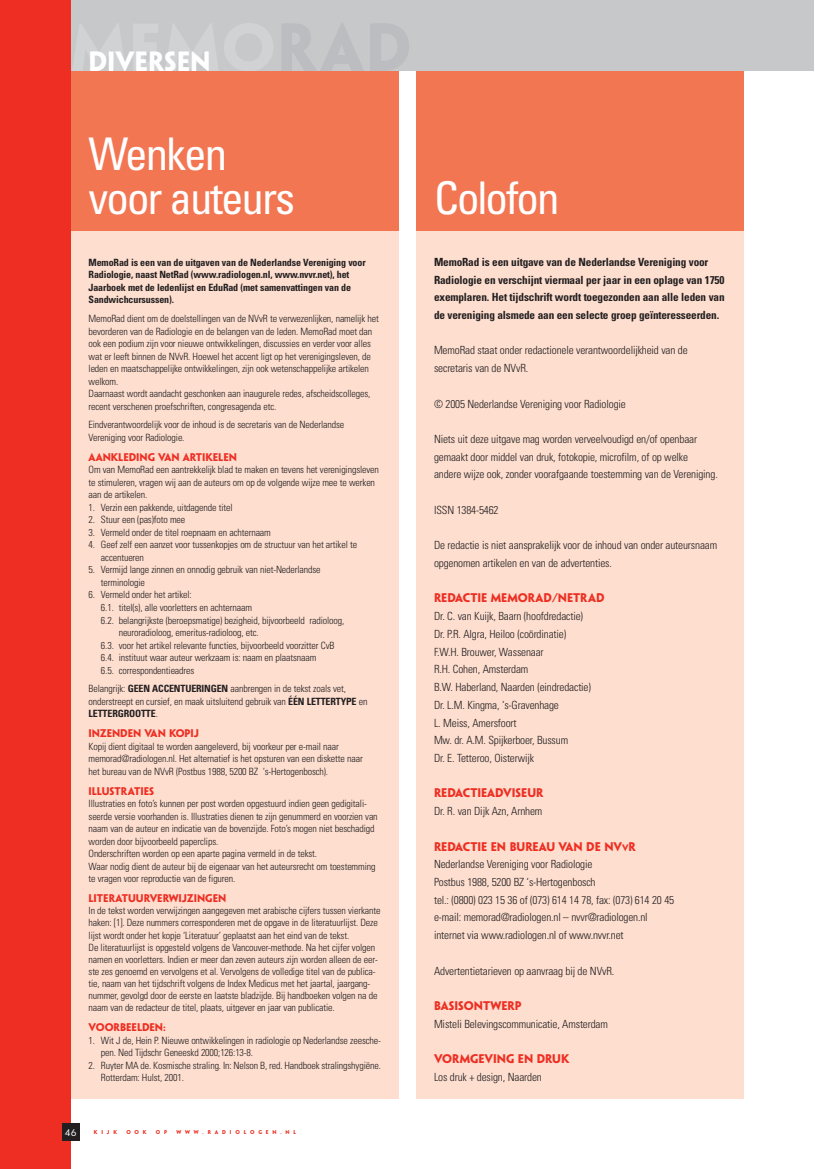
<style>
.page{position:relative;width:815px;height:1169px;background:#fff}
.page>*{position:absolute;margin:0;border:0;box-sizing:border-box;transform-origin:0 0}
.t1{font:condensed 45px/43.8px "Univers";letter-spacing:-.045em;color:#fff}
.t2{font:25px "Penumbra MM 725 0";color:#fff}
.t3{font:300 condensed 11.25px/17.8px "Univers";letter-spacing:-.015em;color:#231f20}
.t4{font:700 condensed 11.25px/17.8px "Univers";letter-spacing:-.015em;color:#231f20}
.t5{font:11.25px "Penumbra MM 725 0";color:#ee2e22}
.t6{font:300 condensed 10px/12.5px "Univers";letter-spacing:-.015em;color:#231f20}
.t7{font:700 condensed 10px/12.5px "Univers";letter-spacing:-.015em;color:#231f20}
.t8{font:10px "Penumbra MM 725 0";color:#ee2e22}
.t9{font:8.75px "Penumbra MM 365 0";color:#fff}
.t10{font:5px "Penumbra MM 725 0";letter-spacing:.77em;color:#ee2e22}
.s1{font-weight:700}
.s2{font-size:8.5px}
</style>
<div class="page">
<div style="left:0;top:0;width:814px;height:71px;background:#c7c8ca"></div>
<div style="left:0;top:0;width:71px;height:1169px;background:#ee2e22"></div>
<div style="left:62px;top:1123px;width:18px;height:18px;background:#231f20"></div>
<div style="left:416px;top:230px;width:328px;height:868px;background:#fddecf"></div>
<div style="left:416px;top:71px;width:328px;height:159px;background:#f37653"></div>
<div style="left:71px;top:230px;width:328px;height:868px;background:#fddecf"></div>
<div style="left:71px;top:71px;width:328px;height:159px;background:#f37653"></div>
<h2 class="t2" style="left:89px;top:48px;width:124px">DIVERSEN</h2>
<h1 class="t1" style="left:89px;top:136px;width:208px">Wenken voor auteurs</h1>
<p class="t7" style="left:89px;top:257px;width:279px">MemoRad is een van de uitgaven van de Nederlandse Vereniging voor Radiologie, naast NetRad (www.radiologen.nl, www.nvvr.net), het Jaarboek met de ledenlijst en EduRad (met samenvattingen van de Sandwichcursussen).</p>
<p class="t6" style="left:89px;top:313px;width:292px">MemoRad dient om de doelstellingen van de NVvR te verwezenlijken, namelijk het bevorderen van de Radiologie en de belangen van de leden. MemoRad moet dan ook een podium zijn voor nieuwe ontwikkelingen, discussies en verder voor alles wat er leeft binnen de NVvR. Hoewel het accent ligt op het verenigingsleven, de leden en maatschappelijke ontwikkelingen, zijn ook wetenschappelijke artikelen welkom.<br>Daarnaast wordt aandacht geschonken aan inaugurele redes, afscheidscolleges, recent verschenen proefschriften, congresagenda etc.</p>
<p class="t6" style="left:89px;top:420px;width:257px">Eindverantwoordelijk voor de inhoud is de secretaris van de Nederlandse<br>Vereniging voor Radiologie.</p>
<p class="t8" style="left:89px;top:452px;width:150px">AANKLEDING VAN ARTIKELEN</p>
<p class="t6" style="left:89px;top:465px;width:292px">Om van MemoRad een aantrekkelijk blad te maken en tevens het verenigingsleven te stimuleren, vragen wij aan de auteurs om op de volgende wijze mee te werken aan de artikelen.</p>
<p class="t6" style="left:89px;top:502px;width:146px">1. Verzin een pakkende, uitdagende titel</p>
<p class="t6" style="left:89px;top:515px;width:98px">2. Stuur een (pas)foto mee</p>
<p class="t6" style="left:89px;top:527px;width:184px">3. Vermeld onder de titel roepnaam en achternaam</p>
<p class="t6" style="left:101px;top:540px;width:258px;text-indent:-12px">4. Geef zelf een aanzet voor tussenkopjes om de structuur van het artikel te accentueren</p>
<p class="t6" style="left:101px;top:565px;width:221px;text-indent:-12px">5. Vermijd lange zinnen en onnodig gebruik van niet-Nederlandse terminologie</p>
<p class="t6" style="left:89px;top:590px;width:105px">6. Vermeld onder het artikel:</p>
<p class="t6" style="left:101px;top:602px;width:153px">6.1. titel(s), alle voorletters en achternaam</p>
<p class="t6" style="left:101px;top:615px;width:245px">6.2. belangrijkste (beroepsmatige) bezigheid, bijvoorbeeld radioloog,</p>
<p class="t6" style="left:119px;top:627px;width:142px">neuroradioloog, emeritus-radioloog, etc.</p>
<p class="t6" style="left:101px;top:640px;width:235px">6.3. voor het artikel relevante functies, bijvoorbeeld voorzitter CvB</p>
<p class="t6" style="left:101px;top:652px;width:217px">6.4. instituut waar auteur werkzaam is: naam en plaatsnaam</p>
<p class="t6" style="left:101px;top:665px;width:95px">6.5. correspondentieadres</p>
<p class="t6" style="left:89px;top:683px;width:280px">Belangrijk: <span class="s1">GEEN ACCENTUERINGEN</span> aanbrengen in de tekst zoals vet, onderstreept en cursief, en maak uitsluitend gebruik van <span class="s1">ÉÉN LETTERTYPE</span> en<br><span class="s1">LETTERGROOTTE</span>.</p>
<p class="t8" style="left:89px;top:728px;width:112px">INZENDEN VAN KOPIJ</p>
<p class="t6" style="left:89px;top:741px;width:276px">Kopij dient digitaal te worden aangeleverd, bij voorkeur per e-mail naar memorad@radiologen.nl. Het alternatief is het opsturen van een diskette naar het bureau van de NVvR (Postbus 1988, 5200 BZ ‘s-Hertogenbosch).</p>
<p class="t8" style="left:89px;top:785px;width:67px">ILLUSTRATIES</p>
<p class="t6" style="left:89px;top:798px;width:291px">Illustraties en foto’s kunnen per post worden opgestuurd indien geen gedigitali&shy;seerde versie voorhanden is. Illustraties dienen te zijn genummerd en voorzien van naam van de auteur en indicatie van de bovenzijde. Foto’s mogen niet beschadigd worden door bijvoorbeeld paperclips.<br>Onderschriften worden op een aparte pagina vermeld in de tekst.<br>Waar nodig dient de auteur bij de eigenaar van het auteursrecht om toestemming te vragen voor reproductie van de figuren.</p>
<p class="t8" style="left:89px;top:893px;width:139px">LITERATUURVERWIJZINGEN</p>
<p class="t6" style="left:89px;top:906px;width:293px;line-height:12.1px">In de tekst worden verwijzingen aangegeven met arabische cijfers tussen vierkante haken: [1]. Deze nummers corresponderen met de opgave in de literatuurlijst. Deze lijst wordt onder het kopje ‘Literatuur’ geplaatst aan het eind van de tekst.<br>De literatuurlijst is opgesteld volgens de Vancouver-methode. Na het cijfer volgen namen en voorletters. Indien er meer dan zeven auteurs zijn worden alleen de eer&shy;ste zes genoemd en vervolgens et al. Vervolgens de volledige titel van de publica&shy;tie, naam van het tijdschrift volgens de Index Medicus met het jaartal, jaargang&shy;nummer, gevolgd door de eerste en laatste bladzijde. Bij handboeken volgen na de naam van de redacteur de titel, plaats, uitgever en jaar van publicatie.</p>
<p class="t8" style="left:89px;top:1022px;width:79px">VOORBEELDEN:</p>
<p class="t6" style="left:101px;top:1035px;width:281px;text-indent:-12px">1. Wit J de, Hein P. Nieuwe ontwikkelingen in radiologie op Nederlandse zeesche&shy;pen. Ned Tijdschr Geneeskd 2000;126:13-8.</p>
<p class="t6" style="left:101px;top:1060px;width:281px;text-indent:-12px">2. Ruyter MA de. Kosmische straling. In: Nelson B, red. Handboek stralingshygiëne.<br>Rotterdam: Hulst, 2001.</p>
<p class="t9" style="left:65px;top:1127px;width:13px">46</p>
<p class="t10" style="left:94px;top:1129px;width:25px">KIJK</p>
<p class="t10" style="left:126px;top:1129px;width:22px">OOK</p>
<p class="t10" style="left:156px;top:1129px;width:13px">O P</p>
<p class="t10" style="left:177px;top:1129px;width:121px">WWW.RADIOLOGEN.NL</p>
<h1 class="t1" style="left:434px;top:180px;width:127px">Colofon</h1>
<p class="t4" style="left:434px;top:254px;width:292px">MemoRad is een uitgave van de Nederlandse Vereniging voor Radiologie en verschijnt viermaal per jaar in een oplage van 1750 exemplaren. Het tijdschrift wordt toegezonden aan alle leden van de vereniging alsmede aan een selecte groep geïnteresseerden.</p>
<p class="t3" style="left:434px;top:343px;width:255px">MemoRad staat onder redactionele verantwoordelijkheid van de secretaris van de NVvR.</p>
<p class="t3" style="left:434px;top:396px;width:193px">© 2005 Nederlandse Vereniging voor Radiologie</p>
<p class="t3" style="left:434px;top:431px;width:285px">Niets uit deze uitgave mag worden verveelvoudigd en/of openbaar gemaakt door middel van druk, fotokopie, microfilm, of op welke andere wijze ook, zonder voorafgaande toestemming van de Vereniging.</p>
<p class="t3" style="left:434px;top:502px;width:66px">ISSN 1384-5462</p>
<p class="t3" style="left:434px;top:537px;width:285px">De redactie is niet aansprakelijk voor de inhoud van onder auteursnaam opgenomen artikelen en van de advertenties.</p>
<p class="t5" style="left:434px;top:592px;width:172px">REDACTIE MEMORAD/NETRAD</p>
<p class="t3" style="left:434px;top:608px;width:158px">Dr. C. van Kuijk, Baarn (hoofdredactie)<br>Dr. P.R. Algra, Heiloo (coördinatie)<br>F.W.H. Brouwer, Wassenaar<br>R.H. Cohen, Amsterdam<br>B.W. Haberland, Naarden (eindredactie)<br>Dr. L.M. Kingma, ‘s-Gravenhage<br>L. Meiss, Amersfoort<br>Mw. dr. A.M. Spijkerboer, Bussum<br>Dr. E. Tetteroo, Oisterwijk</p>
<p class="t5" style="left:434px;top:787px;width:111px">REDACTIEADVISEUR</p>
<p class="t3" style="left:434px;top:803px;width:110px">Dr. R. van Dijk Azn, Arnhem</p>
<p class="t5" style="left:434px;top:840px;width:203px">REDACTIE EN BUREAU VAN DE NV<span class="s2">V</span>R</p>
<p class="t3" style="left:434px;top:856px;width:242px">Nederlandse Vereniging voor Radiologie<br>Postbus 1988, 5200 BZ ‘s-Hertogenbosch<br>tel.: (0800) 023 15 36 of (073) 614 14 78, fax: (073) 614 20 45 e-mail: memorad@radiologen.nl – nvvr@radiologen.nl internet via www.radiologen.nl of www.nvvr.net</p>
<p class="t3" style="left:434px;top:963px;width:182px">Advertentietarieven op aanvraag bij de NVvR.</p>
<p class="t5" style="left:434px;top:999px;width:89px">BASISONTWERP</p>
<p class="t3" style="left:434px;top:1016px;width:175px">Misteli Belevingscommunicatie, Amsterdam</p>
<p class="t5" style="left:434px;top:1053px;width:137px">VORMGEVING EN DRUK</p>
<p class="t3" style="left:434px;top:1069px;width:109px">Los druk + design, Naarden</p>
</div>
